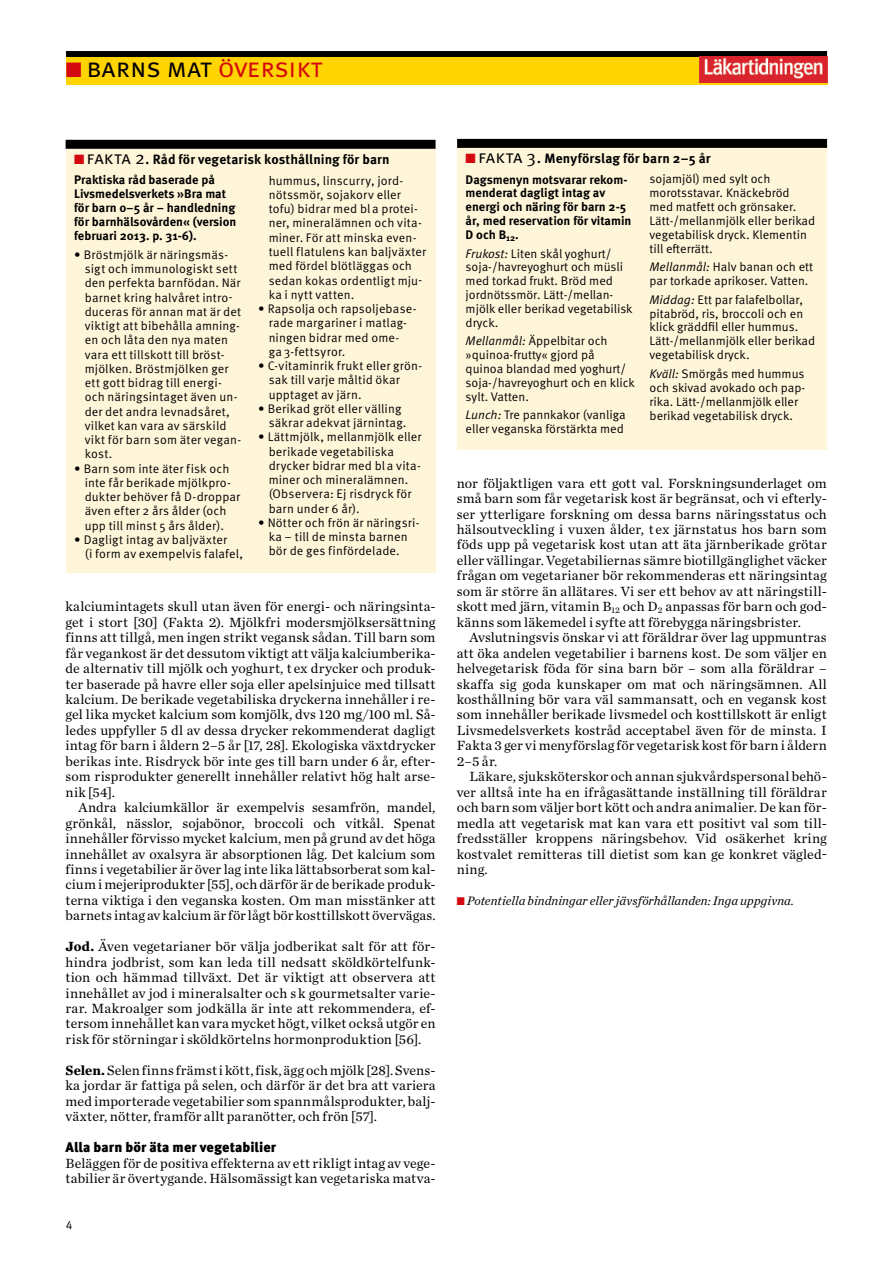
<style>
.page{position:relative;width:893px;height:1263px;background:#fff}
.page>*{position:absolute;margin:0;border:0;box-sizing:border-box;transform-origin:0 0}
.t1{font:27px "Meta OT Norm";letter-spacing:-.01em;color:#000001}
.t2{font:13.95px/15.5px "Chronicle Text G1";letter-spacing:.01em;color:#000001;text-align:justify}
.t3{font:900 13.95px "Meta OT";letter-spacing:.005em;color:#000001}
.t4{font:700 13.5px "Meta OT";letter-spacing:.005em;color:#000001}
.t5{font:italic 12.75px "Chronicle Text G1";color:#000001}
.t6{font:12.45px/14.2px "Meta OT Norm";letter-spacing:.005em;color:#000001}
.t7{font:700 12.45px/14px "Meta OT";color:#000001}
.t8{font:12px "Meta OT Norm";color:#000001}
.s1{color:#d4080f}
.s2{font-family:"Meta OT";font-weight:700;font-size:21px;color:#d4080f}
.s3{font-family:"Meta OT Norm";font-weight:400;font-size:18px}
.s4{font-weight:700}
.s5{font-family:"Meta OT Norm Ita"}
</style>
<div class="page">
<div style="left:66px;top:57px;width:761px;height:28px;background:#ffd400"></div>
<div style="left:66px;top:51px;width:761px;height:6px;background:#000001"></div>
<img style="left:700px;top:57px;width:127px;height:25px">
<div style="left:66px;top:140px;width:370px;height:432px;background:#fff6d9"></div>
<div style="left:66px;top:140px;width:370px;height:9px;background:#000001"></div>
<div style="left:457px;top:139px;width:370px;height:311px;background:#fff6d9"></div>
<div style="left:457px;top:139px;width:370px;height:9px;background:#000001"></div>
<h1 class="t1" style="left:66px;top:51px;width:259px"><span class="s1">■</span><span class="s2">■</span> barns mat <span class="s1">översikt</span></h1>
<p class="t4" style="left:74px;top:151px;width:317px"><span class="s1">■</span> <span class="s3">fakta 2.</span> Råd för vegetarisk kosthållning för barn</p>
<p class="t7" style="left:74px;top:173px;width:164px">Praktiska råd baserade på<br>Livsmedelsverkets »Bra mat för barn 0–5 år – handledning för barnhälsovården« (version februari 2013. p. 31-6).</p>
<p class="t6" style="left:85px;top:247px;width:158px;text-indent:-11px">• Bröstmjölk är näringsmäs&shy;sigt och immunologiskt sett den perfekta barnfödan. När barnet kring halvåret intro&shy;duceras för annan mat är det viktigt att bibehålla amning&shy;en och låta den nya maten vara ett tillskott till bröst&shy;mjölken. Bröstmjölken ger ett gott bidrag till energi&shy;och näringsintaget även un&shy;der det andra levnadsåret, vilket kan vara av särskild vikt för barn som äter vegan&shy;kost.</p>
<p class="t6" style="left:85px;top:461px;width:157px;text-indent:-11px">• Barn som inte äter fisk och inte får berikade mjölkpro&shy;dukter behöver få D-droppar även efter 2 års ålder (och upp till minst 5 års ålder).</p>
<p class="t6" style="left:85px;top:532px;width:160px;text-indent:-11px">• Dagligt intag av baljväxter<br>(i form av exempelvis falafel,</p>
<p class="t6" style="left:269px;top:173px;width:159px">hummus, linscurry, jord&shy;nötssmör, sojakorv eller tofu) bidrar med bla protei&shy;ner, mineralämnen och vita&shy;miner. För att minska even&shy;tuell flatulens kan baljväxter med fördel blötläggas och sedan kokas ordentligt mju&shy;ka i nytt vatten.</p>
<p class="t6" style="left:269px;top:302px;width:149px;text-indent:-11px">• Rapsolja och rapsoljebase&shy;rade margariner i matlag&shy;ningen bidrar med ome&shy;ga3-fettsyror.</p>
<p class="t6" style="left:269px;top:359px;width:155px;text-indent:-11px">• C-vitaminrik frukt eller grön&shy;sak till varje måltid ökar upptaget av järn.</p>
<p class="t6" style="left:269px;top:401px;width:139px;text-indent:-11px">• Berikad gröt eller välling säkrar adekvat järnintag.</p>
<p class="t6" style="left:269px;top:430px;width:155px;text-indent:-11px">• Lättmjölk, mellanmjölk eller berikade vegetabiliska drycker bidrar med bla vita&shy;miner och mineralämnen. (Observera: Ej risdryck för barn under 6 år).</p>
<p class="t6" style="left:269px;top:515px;width:152px;text-indent:-11px">• Nötter och frön är näringsri&shy;ka – till de minsta barnen bör de ges finfördelade.</p>
<p class="t2" style="left:66px;top:598px;width:371px">kalciumintagets skull utan även för energi- och näringsinta&shy;get i stort [30] (Fakta 2). Mjölkfri modersmjölksersättning finns att tillgå, men ingen strikt vegansk sådan. Till barn som får vegankost är det dessutom viktigt att välja kalciumberika&shy;de alternativ till mjölk och yoghurt, t ex drycker och produk&shy;ter baserade på havre eller soja eller apelsinjuice med tillsatt kalcium. De berikade vegetabiliska dryckerna innehåller i re&shy;gel lika mycket kalcium som komjölk, dvs 120 mg/100 ml. Så&shy;ledes uppfyller 5 dl av dessa drycker rekommenderat dagligt intag för barn i åldern 2–5 år [17, 28]. Ekologiska växtdrycker berikas inte. Risdryck bör inte ges till barn under 6 år, efter&shy;som risprodukter generellt innehåller relativt hög halt arse&shy;nik [54].</p>
<p class="t2" style="left:66px;top:799px;width:371px;text-indent:13px">Andra kalciumkällor är exempelvis sesamfrön, mandel, grönkål, nässlor, sojabönor, broccoli och vitkål. Spenat innehåller förvisso mycket kalcium, men på grund av det höga innehållet av oxalsyra är absorptionen låg. Det kalcium som finns i vegetabilier är över lag inte lika lättabsorberat som kal&shy;cium i mejeriprodukter [55], och därför är de berikade produk&shy;terna viktiga i den veganska kosten. Om man misstänker att barnets intag av kalcium är för lågt bör kosttillskott övervägas.</p>
<p class="t2" style="left:66px;top:938px;width:371px"><span class="s4">Jod.</span> Även vegetarianer bör välja jodberikat salt för att för&shy;hindra jodbrist, som kan leda till nedsatt sköldkörtelfunk&shy;tion och hämmad tillväxt. Det är viktigt att observera att innehållet av jod i mineralsalter och s k gourmetsalter varie&shy;rar. Makroalger som jodkälla är inte att rekommendera, ef&shy;tersom innehållet kan vara mycket högt, vilket också utgör en risk för störningar i sköldkörtelns hormonproduktion [56].</p>
<p class="t2" style="left:66px;top:1062px;width:371px"><span class="s4">Selen.</span> Selen finns främst i kött, fisk, ägg och mjölk [28]. Svens&shy;ka jordar är fattiga på selen, och därför är det bra att variera med importerade vegetabilier som spannmålsprodukter, balj&shy;växter, nötter, framför allt paranötter, och frön [57].</p>
<p class="t3" style="left:66px;top:1139px;width:212px">Alla barn bör äta mer vegetabilier</p>
<p class="t2" style="left:66px;top:1154px;width:371px">Beläggen för de positiva effekterna av ett rikligt intag av vege&shy;tabilier är övertygande. Hälsomässigt kan vegetariska matva-</p>
<p class="t8" style="left:66px;top:1218px;width:8px">4</p>
<p class="t4" style="left:466px;top:150px;width:247px"><span class="s1">■</span> <span class="s3">fakta 3.</span> Menyförslag för barn 2–5 år</p>
<p class="t7" style="left:466px;top:172px;width:167px">Dagsmenyn motsvarar rekom&shy;menderat dagligt intag av energi och näring för barn 2-5 år, med reservation för vitamin<br>D och B<sub>12</sub>.</p>
<p class="t6" style="left:466px;top:246px;width:169px"><span class="s5">Frukost:</span> Liten skål yoghurt/ soja-/havreyoghurt och müsli med torkad frukt. Bröd med jordnötssmör. Lätt-/mellan&shy;mjölk eller berikad vegetabilisk dryck.</p>
<p class="t6" style="left:466px;top:334px;width:171px"><span class="s5">Mellanmål:</span> Äppelbitar och »quinoa-frutty« gjord på quinoa blandad med yoghurt/ soja-/havreyoghurt och en klick sylt. Vatten.</p>
<p class="t6" style="left:466px;top:408px;width:161px"><span class="s5">Lunch:</span> Tre pannkakor (vanliga eller veganska förstärkta med</p>
<p class="t6" style="left:649px;top:172px;width:167px">sojamjöl) med sylt och morotsstavar. Knäckebröd med matfett och grönsaker.<br>Lätt-/mellanmjölk eller berikad vegetabilisk dryck. Klementin till efterrätt.</p>
<p class="t6" style="left:649px;top:260px;width:165px"><span class="s5">Mellanmål:</span> Halv banan och ett par torkade aprikoser. Vatten.</p>
<p class="t6" style="left:649px;top:292px;width:167px"><span class="s5">Middag:</span> Ett par falafelbollar, pitabröd, ris, broccoli och en klick gräddfil eller hummus.<br>Lätt-/mellanmjölk eller berikad vegetabilisk dryck.</p>
<p class="t6" style="left:649px;top:366px;width:157px"><span class="s5">Kväll:</span> Smörgås med hummus och skivad avokado och pap&shy;rika. Lätt-/mellanmjölk eller berikad vegetabilisk dryck.</p>
<p class="t2" style="left:457px;top:474px;width:371px">nor följaktligen vara ett gott val. Forskningsunderlaget om små barn som får vegetarisk kost är begränsat, och vi efterly&shy;ser ytterligare forskning om dessa barns näringsstatus och hälsoutveckling i vuxen ålder, t ex järnstatus hos barn som föds upp på vegetarisk kost utan att äta järnberikade grötar eller vällingar. Vegetabiliernas sämre biotillgänglighet väcker frågan om vegetarianer bör rekommenderas ett näringsintag som är större än allätares. Vi ser ett behov av att näringstill&shy;skott med järn, vitamin B<sub>12</sub> och D<sub>2</sub> anpassas för barn och god&shy;känns som läkemedel i syfte att förebygga näringsbrister.</p>
<p class="t2" style="left:457px;top:629px;width:371px;text-indent:13px">Avslutningsvis önskar vi att föräldrar över lag uppmuntras att öka andelen vegetabilier i barnens kost. De som väljer en helvegetarisk föda för sina barn bör – som alla föräldrar – skaffa sig goda kunskaper om mat och näringsämnen. All kosthållning bör vara väl sammansatt, och en vegansk kost som innehåller berikade livsmedel och kosttillskott är enligt Livsmedelsverkets kostråd acceptabel även för de minsta. I Fakta 3 ger vi menyförslag för vegetarisk kost för barn i åldern 2–5 år.</p>
<p class="t2" style="left:457px;top:768px;width:371px;text-indent:13px">Läkare, sjuksköterskor och annan sjukvårdspersonal behö&shy;ver alltså inte ha en ifrågasättande inställning till föräldrar och barn som väljer bort kött och andra animalier. De kan för&shy;medla att vegetarisk mat kan vara ett positivt val som till&shy;fredsställer kroppens näringsbehov. Vid osäkerhet kring kostvalet remitteras till dietist som kan ge konkret vägled&shy;ning.</p>
<p class="t5" style="left:457px;top:891px;width:339px"><span class="s1">■</span> Potentiella bindningar eller jävsförhållanden: Inga uppgivna.</p>
</div>
